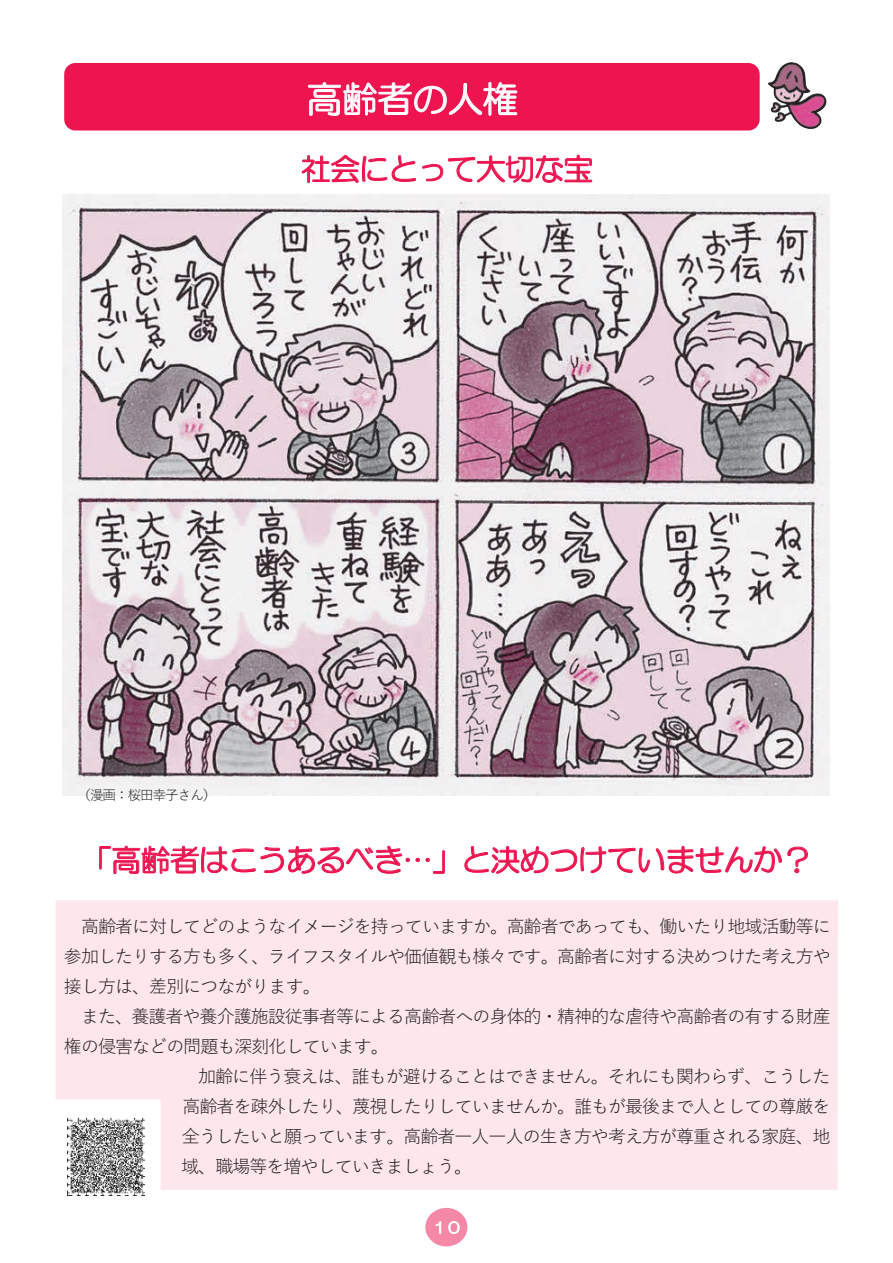
<style>
.page{position:relative;width:893px;height:1263px;background:#fff}
.page>*{position:absolute;margin:0;border:0;box-sizing:border-box;transform-origin:0 0}
.t1{font:36px "HG Maru Gothic MPRO";letter-spacing:-.025em;color:#fff}
.t2{font:30px "HG Maru Gothic MPRO";letter-spacing:-.03em;color:#ed1450}
.t3{font:18px/30px "Yu Gothic";letter-spacing:-.05em;color:#231f20;text-align:justify}
.t4{font:13.5px "Yu Gothic";letter-spacing:-.065em;color:#231f20}
</style>
<div class="page">
<img style="left:62px;top:194px;width:767px;height:601px">
<div style="left:56px;top:900px;width:782px;height:290px;background:#fde7ed"></div>
<svg style="left:302px;top:155px;width:114px;height:28px"></svg>
<svg style="left:422px;top:154px;width:171px;height:29px"></svg>
<svg style="left:99px;top:845px;width:346px;height:29px"></svg>
<svg style="left:464px;top:845px;width:344px;height:29px"></svg>
<div style="left:64px;top:63px;width:696px;height:68px;background:#ed1450;border-radius:11px"></div>
<svg style="left:307px;top:82px;width:211px;height:34px"></svg>
<img style="left:768px;top:62px;width:22px;height:21px">
<div style="left:425px;top:1208px;width:42px;height:38px;background:#f588a6;border-radius:50%"></div>
<svg style="left:436px;top:1221px;width:5px;height:13px"></svg>
<svg style="left:448px;top:1221px;width:12px;height:13px"></svg>
<img style="left:67px;top:1118px;width:77px;height:77px">
<h1 class="t1" style="left:306px;top:81px;width:213px">高齢者の人権</h1>
<h2 class="t2" style="left:301px;top:154px;width:294px">社会にとって大切な宝</h2>
<p class="t4" style="left:77px;top:782px;width:140px">（漫画：桜田幸子さん）</p>
<h2 class="t2" style="left:82px;top:845px;width:731px">「高齢者はこうあるべき…」と決めつけていませんか？</h2>
<p class="t3" style="left:64px;top:909px;width:768px;text-indent:17px">高齢者に対してどのようなイメージを持っていますか。高齢者であっても、働いたり地域活動等に参加したりする方も多く、ライフスタイルや価値観も様々です。高齢者に対する決めつけた考え方や接し方は、差別につながります。</p>
<p class="t3" style="left:81px;top:999px;width:751px">また、養護者や養介護施設従事者等による高齢者への身体的・精神的な虐待や高齢者の有する財産</p>
<p class="t3" style="left:64px;top:1029px;width:326px">権の侵害などの問題も深刻化しています。</p>
<p class="t3" style="left:198px;top:1059px;width:634px">加齢に伴う衰えは、誰もが避けることはできません。それにも関わらず、こうした</p>
<p class="t3" style="left:182px;top:1089px;width:650px">高齢者を疎外したり、蔑視したりしていませんか。誰もが最後まで人としての尊厳を</p>
<p class="t3" style="left:182px;top:1119px;width:650px">全うしたいと願っています。高齢者一人一人の生き方や考え方が尊重される家庭、地</p>
<p class="t3" style="left:181px;top:1149px;width:292px">域、職場等を増やしていきましょう。</p>
</div>
